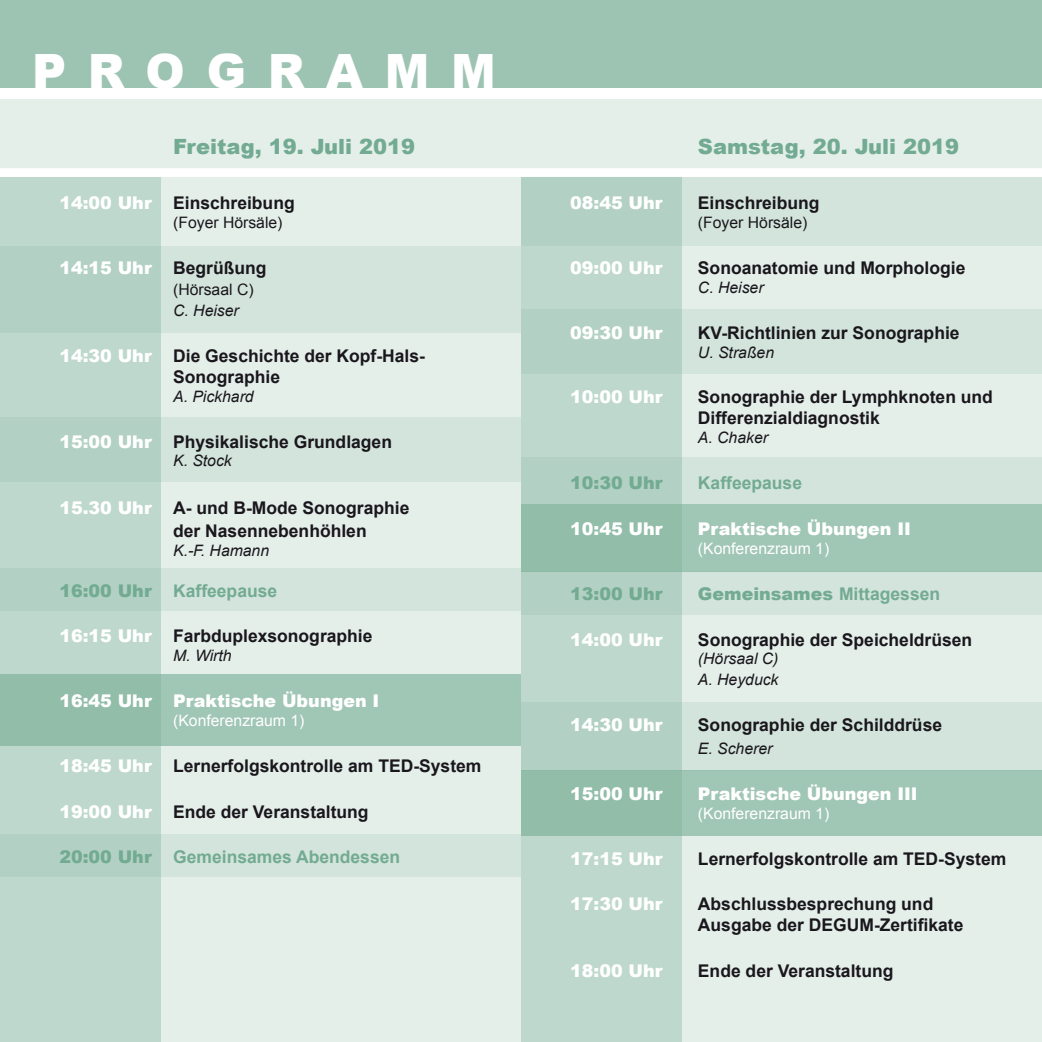
<style>
.page{position:relative;width:1042px;height:1042px;background:#fff}
.page>*{position:absolute;margin:0;border:0;box-sizing:border-box;transform-origin:0 0}
.t1{font:900 47.25px "Arial";letter-spacing:.46em;color:#fff}
.t2{font:900 21px "Arial";color:#73ab92}
.t3{font:700 17.5px/21px "Arial";color:#1a171c}
.t4{font:900 17.5px "Arial";color:#fff}
.t5{font:700 17.5px "Arial";color:#73ab92}
.t6{font:900 17.5px "Arial";color:#73ab92}
.t7{font:italic 15.75px/21px "Arial";color:#1a171c}
.t8{font:15.75px "Arial";color:#fff}
.t9{font:15.75px "Arial";color:#1a171c}
.s1{font-weight:900;color:#fff}
.s2{font-weight:900}
.s3{font-weight:700}
</style>
<div class="page">
<div style="left:0;top:99px;width:1042px;height:943px;background:#e4efea"></div>
<div style="left:521px;top:176px;width:160px;height:866px;background:#bed8cd"></div>
<div style="left:0;top:176px;width:161px;height:866px;background:#bed8cd"></div>
<svg style="left:521px;top:177px;width:521px;height:69px;fill:#d3e4dc"></svg>
<svg style="left:521px;top:458px;width:521px;height:46px;fill:#d3e4dc"></svg>
<svg style="left:521px;top:309px;width:521px;height:64px;fill:#d3e4dc"></svg>
<svg style="left:521px;top:702px;width:521px;height:68px;fill:#d3e4dc"></svg>
<svg style="left:521px;top:571px;width:521px;height:43px;fill:#d3e4dc"></svg>
<div style="left:521px;top:504px;width:521px;height:67px;background:linear-gradient(to right,#92bdaa,#a5c9b9)"></div>
<div style="left:521px;top:770px;width:521px;height:66px;background:linear-gradient(to right,#92bdaa,#a5c9b9)"></div>
<svg style="left:0;top:246px;width:521px;height:87px;fill:#d3e4dc"></svg>
<svg style="left:0;top:417px;width:521px;height:64px;fill:#d3e4dc"></svg>
<svg style="left:0;top:568px;width:521px;height:43px;fill:#d3e4dc"></svg>
<div style="left:0;top:675px;width:521px;height:71px;background:linear-gradient(to right,#92bdaa,#a5c9b9)"></div>
<svg style="left:0;top:834px;width:521px;height:43px;fill:#d3e4dc"></svg>
<div style="left:0;top:0;width:1042px;height:88px;background:#9dc4b2"></div>
<div style="left:0;top:168px;width:1042px;height:9px;background:#fff"></div>
<h1 class="t1" style="left:32px;top:36px;width:465px">PROGRAMM</h1>
<p class="t2" style="left:173px;top:131px;width:244px">Freitag, 19. Juli 2019</p>
<p class="t3" style="left:59px;top:193px;width:237px"><span class="s1">14:00 Uhr</span> Einschreibung</p>
<p class="t9" style="left:173px;top:212px;width:111px">(Foyer Hörsäle)</p>
<p class="t3" style="left:59px;top:258px;width:209px"><span class="s1">14:15 Uhr</span> Begrüßung</p>
<p class="t9" style="left:173px;top:279px;width:82px">(Hörsaal C)</p>
<p class="t7" style="left:173px;top:300px;width:67px">C. Heiser</p>
<p class="t3" style="left:173px;top:346px;width:253px;text-indent:-114px"><span class="s1">14:30 Uhr</span> Die Geschichte der Kopf-Hals-<br>Sonographie</p>
<p class="t7" style="left:173px;top:386px;width:82px">A. Pickhard</p>
<p class="t3" style="left:59px;top:431px;width:334px"><span class="s1">15:00 Uhr</span> Physikalische Grundlagen</p>
<p class="t7" style="left:173px;top:451px;width:60px">K. Stock</p>
<p class="t3" style="left:173px;top:497px;width:238px;line-height:22.8px;text-indent:-114px"><span class="s1">15.30 Uhr</span> A- und B-Mode Sonographie der Nasennebenhöhlen</p>
<p class="t7" style="left:173px;top:540px;width:97px">K.-F. Hamann</p>
<p class="t5" style="left:59px;top:579px;width:219px"><span class="s2">16:00 Uhr</span> Kaffeepause</p>
<p class="t3" style="left:59px;top:626px;width:315px"><span class="s1">16:15 Uhr</span> Farbduplexsonographie</p>
<p class="t7" style="left:173px;top:645px;width:60px">M. Wirth</p>
<p class="t4" style="left:59px;top:688px;width:321px">16:45 Uhr Praktische Übungen I</p>
<p class="t8" style="left:173px;top:710px;width:133px">(Konferenzraum 1)</p>
<p class="t3" style="left:59px;top:756px;width:424px"><span class="s1">18:45 Uhr</span> Lernerfolgskontrolle am TED-System</p>
<p class="t3" style="left:59px;top:801px;width:311px"><span class="s1">19:00 Uhr</span> Ende der Veranstaltung</p>
<p class="t5" style="left:59px;top:846px;width:342px"><span class="s2">20:00 Uhr</span> Gemeinsames Abendessen</p>
<p class="t2" style="left:698px;top:131px;width:263px">Samstag, 20. Juli 2019</p>
<p class="t4" style="left:570px;top:190px;width:94px">08:45 Uhr</p>
<p class="t3" style="left:698px;top:193px;width:123px">Einschreibung</p>
<p class="t9" style="left:698px;top:212px;width:111px">(Foyer Hörsäle)</p>
<p class="t4" style="left:570px;top:255px;width:94px">09:00 Uhr</p>
<p class="t3" style="left:698px;top:258px;width:269px">Sonoanatomie und Morphologie</p>
<p class="t7" style="left:698px;top:277px;width:67px">C. Heiser</p>
<p class="t4" style="left:570px;top:320px;width:94px">09:30 Uhr</p>
<p class="t3" style="left:698px;top:323px;width:263px">KV-Richtlinien zur Sonographie</p>
<p class="t7" style="left:698px;top:342px;width:78px">U. Straßen</p>
<p class="t4" style="left:570px;top:384px;width:94px">10:00 Uhr</p>
<p class="t3" style="left:698px;top:387px;width:296px">Sonographie der Lymphknoten und<br>Differenzialdiagnostik</p>
<p class="t7" style="left:698px;top:427px;width:72px">A. Chaker</p>
<p class="t6" style="left:570px;top:470px;width:94px">10:30 Uhr</p>
<p class="t5" style="left:698px;top:471px;width:106px">Kaffeepause</p>
<p class="t4" style="left:570px;top:516px;width:94px">10:45 Uhr</p>
<p class="t4" style="left:698px;top:516px;width:214px">Praktische Übungen II</p>
<p class="t8" style="left:698px;top:538px;width:133px">(Konferenzraum 1)</p>
<p class="t6" style="left:570px;top:581px;width:94px">13:00 Uhr</p>
<p class="t6" style="left:698px;top:581px;width:244px">Gemeinsames <span class="s3">Mittagessen</span></p>
<p class="t4" style="left:570px;top:626px;width:94px">14:00 Uhr</p>
<p class="t3" style="left:698px;top:629px;width:276px">Sonographie der Speicheldrüsen</p>
<p class="t7" style="left:698px;top:648px;width:82px">(Hörsaal C)<br>A. Heyduck</p>
<p class="t4" style="left:570px;top:712px;width:94px">14:30 Uhr</p>
<p class="t3" style="left:698px;top:715px;width:246px">Sonographie der Schilddrüse</p>
<p class="t7" style="left:698px;top:738px;width:76px">E. Scherer</p>
<p class="t4" style="left:570px;top:781px;width:94px">15:00 Uhr</p>
<p class="t4" style="left:698px;top:781px;width:221px">Praktische Übungen III</p>
<p class="t8" style="left:698px;top:803px;width:133px">(Konferenzraum 1)</p>
<p class="t4" style="left:570px;top:845px;width:94px">17:15 Uhr</p>
<p class="t3" style="left:698px;top:848px;width:310px">Lernerfolgskontrolle am TED-System</p>
<p class="t4" style="left:570px;top:891px;width:94px">17:30 Uhr</p>
<p class="t3" style="left:698px;top:894px;width:267px">Abschlussbesprechung und<br>Ausgabe der DEGUM-Zertifikate</p>
<p class="t4" style="left:570px;top:958px;width:94px">18:00 Uhr</p>
<p class="t3" style="left:698px;top:961px;width:197px">Ende der Veranstaltung</p>
</div>
